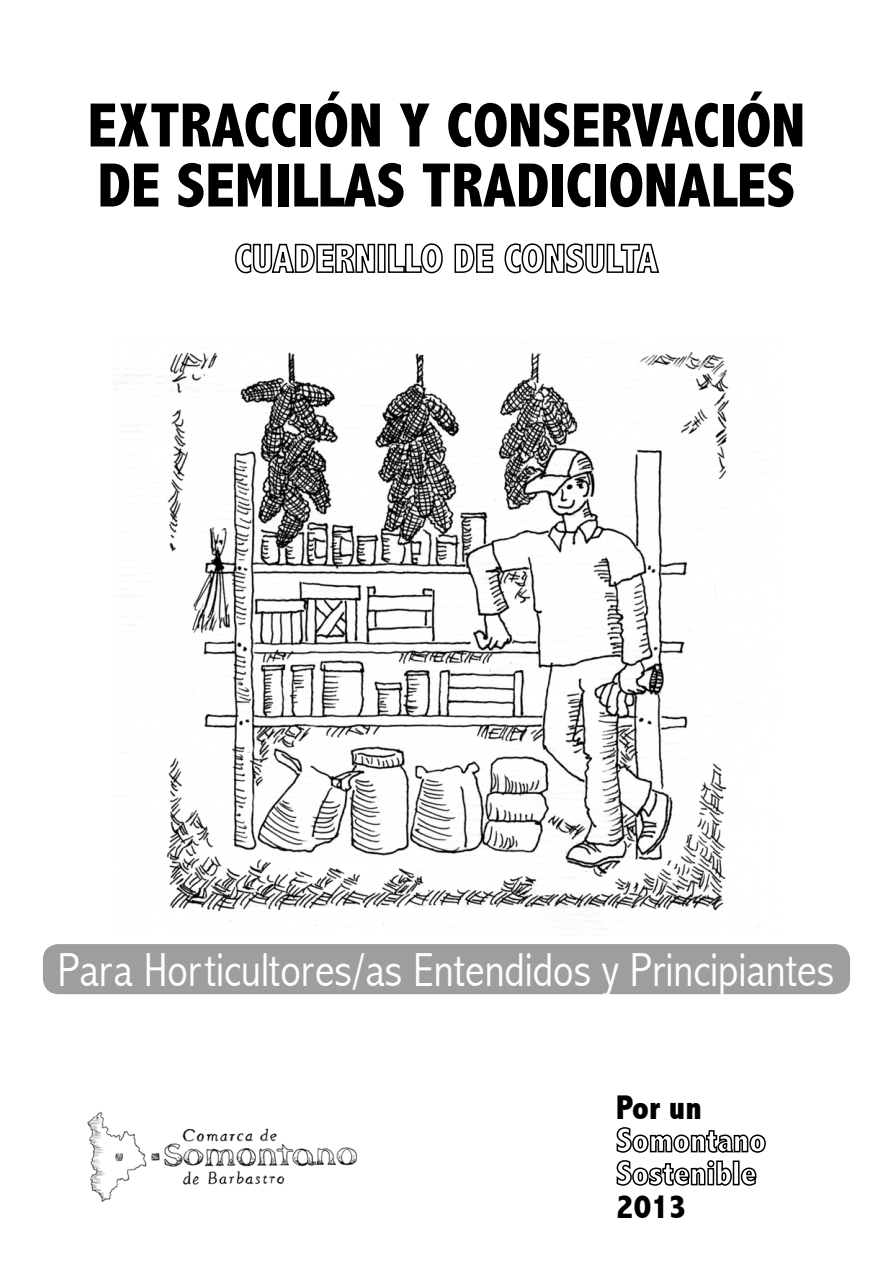
<style>
.page{position:relative;width:893px;height:1263px;background:#fff}
.page>*{position:absolute;margin:0;border:0;box-sizing:border-box;transform-origin:0 0}
.t1{font:800 condensed 63px/60px "Abadi";color:#000}
.t2{font:300 condensed 47.7px "Abadi";color:#fff}
.t3{font:800 condensed 34.35px "Abadi";color:#000}
</style>
<div class="page">
<img style="left:113px;top:352px;width:646px;height:577px">
<svg style="left:235px;top:243px;width:141px;height:31px"></svg>
<div style="left:378px;top:244px;width:8px;height:29px;border:2px solid #000"></div>
<svg style="left:388px;top:243px;width:55px;height:31px"></svg>
<svg style="left:454px;top:243px;width:40px;height:30px"></svg>
<svg style="left:504px;top:243px;width:156px;height:31px"></svg>
<svg style="left:616px;top:1127px;width:150px;height:59px"></svg>
<div style="left:43px;top:944px;width:807px;height:50px;background:#9c9e9f;border-radius:16px"></div>
<img style="left:87px;top:1111px;width:271px;height:91px">
<p class="t1" style="left:87px;top:95px;width:719px">EXTRACCIÓN Y CONSERVACIÓN<br>DE SEMILLAS TRADICIONALES</p>
<p class="t2" style="left:57px;top:942px;width:778px">Para Horticultores/as Entendidos y Principiantes</p>
<p class="t3" style="left:616px;top:1087px;width:87px">Por un</p>
<p class="t3" style="left:616px;top:1186px;width:71px">2013</p>
</div>
